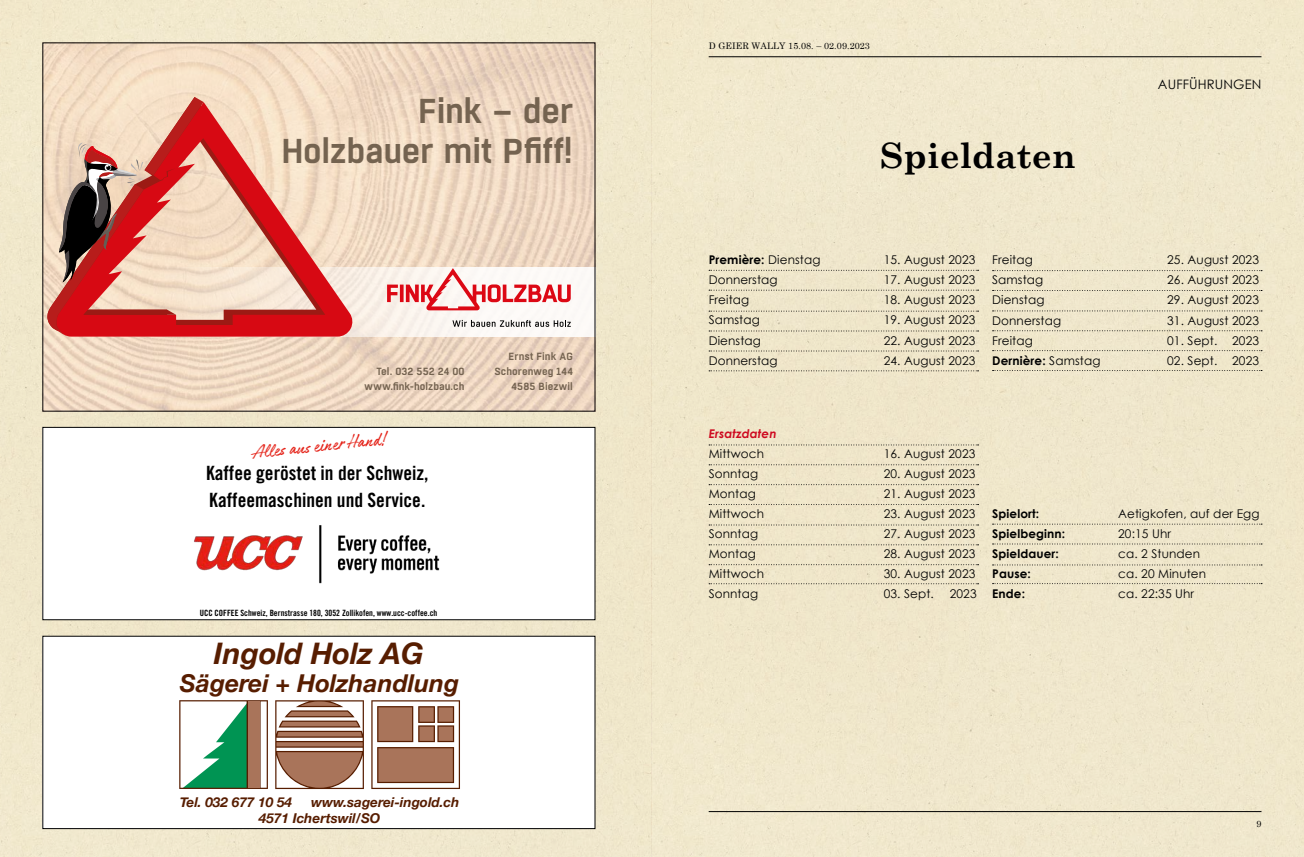
<style>
.page{position:relative;width:1304px;height:857px;background:#fff}
.page>*{position:absolute;margin:0;border:0;box-sizing:border-box;transform-origin:0 0}
.t1{font:700 35px "Century Schoolbook";color:#000}
.t2{font:600 34.4px/40.6px "Boxed";letter-spacing:-.01em;color:#746350;text-align:right}
.t3{font:italic 700 29.7px "Helvetica Neue";color:#571d00}
.t4{font:italic 700 24.6px "Helvetica Neue";color:#571d00}
.t5{font:21.1px "Authenia";color:#e42117}
.t6{font:19.7px/27.4px "Trade Gothic LT Std Bd Cn 20";color:#000}
.t7{font:italic 700 13.6px/16.3px "Helvetica Neue";color:#571d00}
.t8{font:13px "Century Gothic";letter-spacing:.01em;color:#000}
.t9{font:12px "Century Gothic";letter-spacing:.01em;color:#000}
.t10{font:700 12px "Century Gothic";letter-spacing:.01em;color:#000}
.t11{font:italic 700 12px "Century Gothic";letter-spacing:.01em;color:#ce0a20}
.t12{font:600 10.4px/14.9px "Boxed";letter-spacing:.005em;color:#746350;text-align:right}
.t13{font:9px "Century Schoolbook";letter-spacing:.01em;color:#000}
.t14{font:8.6px "Trade Gothic LT Std Bd Cn 20";color:#000}
.s1{font-weight:400}
</style>
<div class="page">
<div style="left:0;top:0;width:652px;height:856px;background:#f0e8cb"></div>
<div style="left:652px;top:0;width:652px;height:856px;background:#f0e7cb"></div>
<hr style="left:709px;top:56px;width:552px;height:1px;background:#000">
<hr style="left:709px;top:810px;width:552px;height:1px;background:#000">
<svg style="left:709px;top:270px;width:270px;height:1px"></svg>
<svg style="left:709px;top:310px;width:270px;height:1px"></svg>
<svg style="left:709px;top:350px;width:270px;height:1px"></svg>
<svg style="left:709px;top:289px;width:270px;height:1px"></svg>
<svg style="left:709px;top:330px;width:270px;height:1px"></svg>
<svg style="left:709px;top:370px;width:270px;height:1px"></svg>
<svg style="left:993px;top:270px;width:269px;height:1px"></svg>
<svg style="left:993px;top:310px;width:269px;height:1px"></svg>
<svg style="left:993px;top:350px;width:269px;height:1px"></svg>
<svg style="left:993px;top:290px;width:269px;height:1px"></svg>
<svg style="left:993px;top:330px;width:269px;height:1px"></svg>
<svg style="left:993px;top:370px;width:269px;height:1px"></svg>
<svg style="left:993px;top:523px;width:269px;height:1px"></svg>
<svg style="left:993px;top:564px;width:269px;height:1px"></svg>
<svg style="left:993px;top:583px;width:269px;height:1px"></svg>
<svg style="left:993px;top:543px;width:269px;height:1px"></svg>
<svg style="left:709px;top:444px;width:270px;height:1px"></svg>
<svg style="left:709px;top:484px;width:270px;height:1px"></svg>
<svg style="left:709px;top:524px;width:270px;height:1px"></svg>
<svg style="left:709px;top:564px;width:270px;height:1px"></svg>
<svg style="left:709px;top:583px;width:270px;height:1px"></svg>
<svg style="left:709px;top:464px;width:270px;height:1px"></svg>
<svg style="left:709px;top:504px;width:270px;height:1px"></svg>
<svg style="left:709px;top:544px;width:270px;height:1px"></svg>
<div style="left:43px;top:427px;width:552px;height:192px;background:#fff"></div>
<img style="left:194px;top:525px;width:246px;height:59px">
<div style="left:43px;top:427px;width:552px;height:192px;border:1px solid #000"></div>
<svg style="left:45px;top:45px;width:548px;height:364px;background:#eed7c1"></svg>
<svg style="left:45px;top:266px;width:548px;height:70px;fill:#fbf6f1"></svg>
<svg style="left:387px;top:268px;width:184px;height:42px"></svg>
<svg style="left:452px;top:320px;width:119px;height:6px"></svg>
<svg style="left:56px;top:102px;width:297px;height:234px;background:#e9a697"></svg>
<svg style="left:46px;top:97px;width:158px;height:238px;background:#d28b7f"></svg>
<div style="left:43px;top:636px;width:552px;height:192px;background:#fff"></div>
<svg style="left:179px;top:700px;width:89px;height:88px"></svg>
<svg style="left:371px;top:700px;width:89px;height:88px"></svg>
<svg style="left:275px;top:700px;width:89px;height:88px"></svg>
<h2 class="t2" style="left:281px;top:91px;width:293px">Fink – der<br>Holzbauer mit Pfiff!</h2>
<p class="t12" style="left:365px;top:364px;width:101px">Tel. 032 552 24 00 www.fink-holzbau.ch</p>
<h3 class="t5" style="left:251px;top:441px;width:136px;rotate:-6deg">Alles aus einer Hand!</h3>
<h3 class="t6" style="left:206px;top:458px;width:224px">Kaffee geröstet in der Schweiz,<br>Kaffeemaschinen und Service.</h3>
<p class="t12" style="left:494px;top:349px;width:80px">Ernst Fink AG<br>Schorenweg 144<br>4585 Biezwil</p>
<p class="t14" style="left:200px;top:607px;width:239px">UCC COFFEE Schweiz, Bernstrasse 180, 3052 Zollikofen, www.ucc-coffee.ch</p>
<h3 class="t3" style="left:214px;top:634px;width:211px">Ingold Holz AG</h3>
<h3 class="t4" style="left:180px;top:667px;width:281px">Sägerei + Holzhandlung</h3>
<p class="t7" style="left:180px;top:793px;width:114px">Tel. 032 677 10 54</p>
<p class="t7" style="left:259px;top:793px;width:202px;text-indent:52px">www.sagerei-ingold.ch<br>4571 Ichertswil/SO</p>
<p class="t13" style="left:709px;top:40px;width:163px">D GEIER WALLY 15.08. – 02.09.2023</p>
<h1 class="t1" style="left:880px;top:134px;width:197px">Spieldaten</h1>
<p class="t8" style="left:1158px;top:76px;width:105px">AUFFÜHRUNGEN</p>
<p class="t10" style="left:709px;top:252px;width:113px">Première: <span class="s1">Dienstag</span></p>
<p class="t9" style="left:884px;top:252px;width:93px">15. August 2023</p>
<p class="t9" style="left:709px;top:272px;width:70px">Donnerstag</p>
<p class="t9" style="left:884px;top:272px;width:93px">17. August 2023</p>
<p class="t9" style="left:709px;top:292px;width:42px">Freitag</p>
<p class="t9" style="left:884px;top:292px;width:93px">18. August 2023</p>
<p class="t9" style="left:709px;top:312px;width:53px">Samstag</p>
<p class="t9" style="left:884px;top:312px;width:93px">19. August 2023</p>
<p class="t9" style="left:709px;top:332px;width:54px">Dienstag</p>
<p class="t9" style="left:884px;top:332px;width:93px">22. August 2023</p>
<p class="t9" style="left:709px;top:352px;width:70px">Donnerstag</p>
<p class="t9" style="left:884px;top:352px;width:93px">24. August 2023</p>
<p class="t9" style="left:992px;top:252px;width:42px">Freitag</p>
<p class="t9" style="left:1167px;top:252px;width:93px">25. August 2023</p>
<p class="t9" style="left:992px;top:272px;width:53px">Samstag</p>
<p class="t9" style="left:1167px;top:272px;width:93px">26. August 2023</p>
<p class="t9" style="left:992px;top:292px;width:54px">Dienstag</p>
<p class="t9" style="left:1167px;top:292px;width:93px">29. August 2023</p>
<p class="t9" style="left:992px;top:313px;width:70px">Donnerstag</p>
<p class="t9" style="left:1167px;top:313px;width:93px">31. August 2023</p>
<p class="t9" style="left:992px;top:333px;width:42px">Freitag</p>
<p class="t9" style="left:1167px;top:333px;width:93px">01. Sept. 2023</p>
<p class="t10" style="left:992px;top:352px;width:110px">Dernière: <span class="s1">Samstag</span></p>
<p class="t9" style="left:1167px;top:353px;width:93px">02. Sept. 2023</p>
<p class="t11" style="left:709px;top:425px;width:69px">Ersatzdaten</p>
<p class="t9" style="left:709px;top:446px;width:57px">Mittwoch</p>
<p class="t9" style="left:884px;top:446px;width:93px">16. August 2023</p>
<p class="t9" style="left:709px;top:466px;width:51px">Sonntag</p>
<p class="t9" style="left:884px;top:466px;width:93px">20. August 2023</p>
<p class="t9" style="left:709px;top:486px;width:49px">Montag</p>
<p class="t9" style="left:884px;top:486px;width:93px">21. August 2023</p>
<p class="t9" style="left:709px;top:506px;width:57px">Mittwoch</p>
<p class="t9" style="left:884px;top:506px;width:93px">23. August 2023</p>
<p class="t9" style="left:709px;top:526px;width:51px">Sonntag</p>
<p class="t9" style="left:884px;top:526px;width:93px">27. August 2023</p>
<p class="t9" style="left:709px;top:546px;width:49px">Montag</p>
<p class="t9" style="left:884px;top:546px;width:93px">28. August 2023</p>
<p class="t9" style="left:709px;top:566px;width:57px">Mittwoch</p>
<p class="t9" style="left:884px;top:566px;width:93px">30. August 2023</p>
<p class="t9" style="left:709px;top:586px;width:51px">Sonntag</p>
<p class="t9" style="left:884px;top:586px;width:52px">03. Sept.</p>
<p class="t9" style="left:950px;top:586px;width:28px">2023</p>
<p class="t10" style="left:992px;top:506px;width:49px">Spielort:</p>
<p class="t9" style="left:1118px;top:506px;width:143px">Aetigkofen, auf der Egg</p>
<p class="t10" style="left:992px;top:526px;width:75px">Spielbeginn:</p>
<p class="t9" style="left:1118px;top:526px;width:54px">20:15 Uhr</p>
<p class="t10" style="left:992px;top:546px;width:68px">Spieldauer:</p>
<p class="t9" style="left:1118px;top:546px;width:84px">ca. 2 Stunden</p>
<p class="t10" style="left:992px;top:566px;width:40px">Pause:</p>
<p class="t9" style="left:1118px;top:566px;width:90px">ca. 20 Minuten</p>
<p class="t10" style="left:992px;top:586px;width:34px">Ende:</p>
<p class="t9" style="left:1118px;top:586px;width:78px">ca. 22:35 Uhr</p>
<p class="t13" style="left:1256px;top:817px;width:7px">9</p>
</div>
